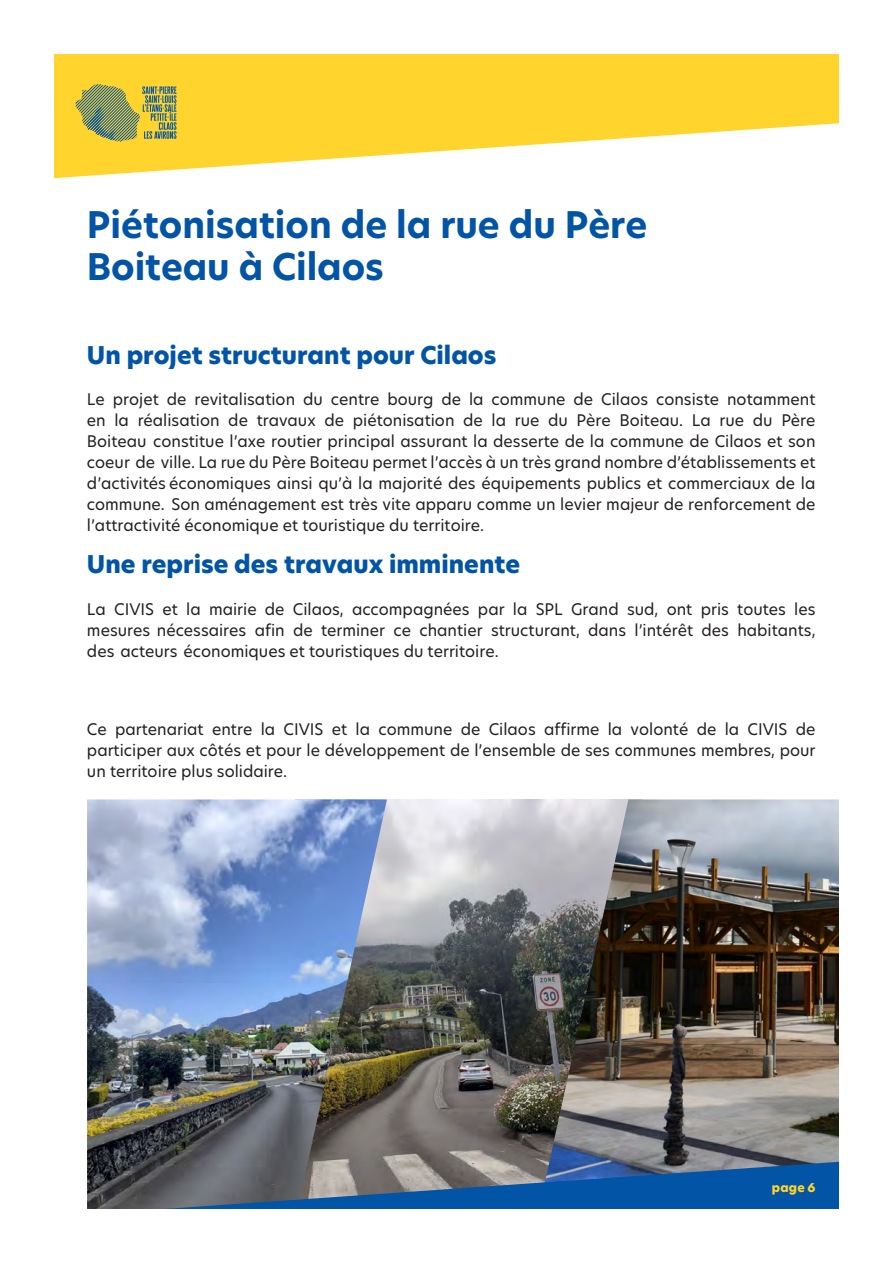
<style>
.page{position:relative;width:893px;height:1263px;background:#fff}
.page>*{position:absolute;margin:0;border:0;box-sizing:border-box;transform-origin:0 0}
.t1{font:700 36px/42px "Hero New";color:#0154a6}
.t2{font:800 24px "Hero New";color:#0154a6}
.t3{font:15.75px/21px "Hero New";color:#231f20;text-align:justify}
.t4{font:800 12px "Hero New";color:#ffd42c}
</style>
<div class="page">
<img style="left:387px;top:799px;width:152px;height:363px">
<img style="left:87px;top:799px;width:300px;height:410px">
<img style="left:539px;top:799px;width:300px;height:363px">
<svg style="left:54px;top:54px;width:785px;height:124px;fill:#ffd42c"></svg>
<svg style="left:142px;top:86px;width:35px;height:53px;background:#9fa359"></svg>
<svg style="left:75px;top:84px;width:25px;height:43px"></svg>
<svg style="left:164px;top:1162px;width:675px;height:47px;background:#3b6692"></svg>
<p class="t1" style="left:87px;top:204px;width:562px">Piétonisation de la rue du Père<br>Boiteau à Cilaos</p>
<p class="t2" style="left:87px;top:339px;width:411px">Un projet structurant pour Cilaos</p>
<p class="t3" style="left:87px;top:388px;width:730px">Le projet de revitalisation du centre bourg de la commune de Cilaos consiste notamment en la réalisation de travaux de piétonisation de la rue du Père Boiteau. La rue du Père Boiteau constitue l’axe routier principal assurant la desserte de la commune de Cilaos et son coeur de ville. La rue du Père Boiteau permet l’accès à un très grand nombre d’établissements et d’activités économiques ainsi qu’à la majorité des équipements publics et commerciaux de la commune. Son aménagement est très vite apparu comme un levier majeur de renforcement de l’attractivité économique et touristique du territoire.</p>
<p class="t2" style="left:87px;top:548px;width:435px">Une reprise des travaux imminente</p>
<p class="t3" style="left:87px;top:598px;width:730px">La CIVIS et la mairie de Cilaos, accompagnées par la SPL Grand sud, ont pris toutes les mesures nécessaires afin de terminer ce chantier structurant, dans l’intérêt des habitants, des acteurs économiques et touristiques du territoire.</p>
<p class="t3" style="left:87px;top:718px;width:730px">Ce partenariat entre la CIVIS et la commune de Cilaos affirme la volonté de la CIVIS de participer aux côtés et pour le développement de l’ensemble de ses communes membres, pour un territoire plus solidaire.</p>
<p class="t4" style="left:772px;top:1179px;width:45px">page 6</p>
</div>
